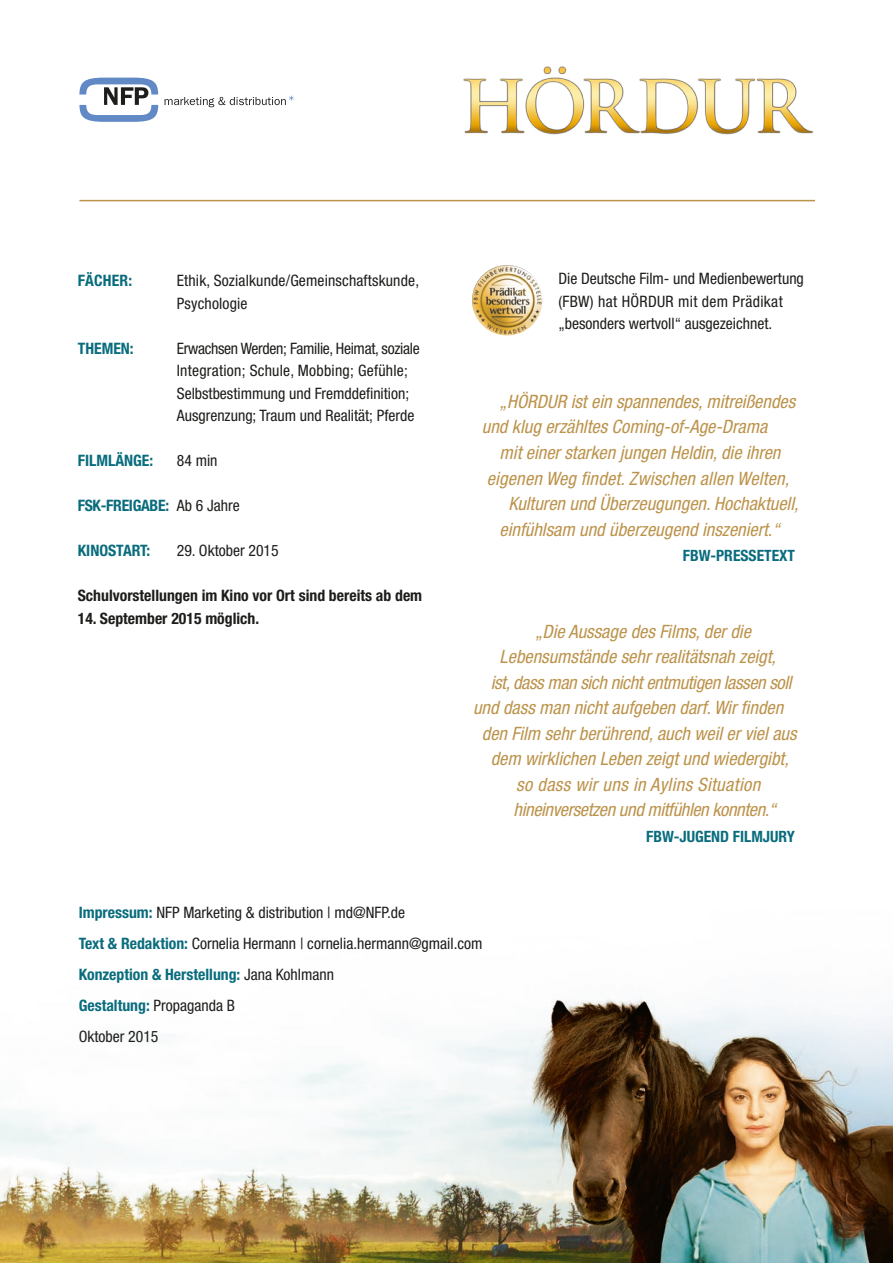
<style>
.page{position:relative;width:893px;height:1263px;background:#fff}
.page>*{position:absolute;margin:0;border:0;box-sizing:border-box;transform-origin:0 0}
.t1{font:italic condensed 18.45px/25.5px "Helvetica Neue";color:#bc934b}
.t2{font:italic condensed 18.45px "Helvetica Neue";letter-spacing:-.02em;color:#bc934b}
.t3{font:italic condensed 18.45px "Helvetica Neue";letter-spacing:.02em;color:#bc934b}
.t4{font:condensed 15.75px/22.5px "Helvetica Neue";color:#1d1d1b}
.t5{font:700 condensed 15.75px "Helvetica Neue";color:#1d1d1b}
.t6{font:700 condensed 15.75px "Helvetica Neue";color:#096c7d}
.t7{font:700 condensed 15.75px "Helvetica Neue";letter-spacing:-.02em;color:#096c7d}
.t8{font:700 condensed 15.6px "Helvetica Neue";color:#096c7d}
.s1{font-weight:400;color:#1d1d1b}
.s2{font-weight:700;color:#096c7d}
</style>
<div class="page">
<img style="left:0;top:77px;width:893px;height:1186px">
<svg style="left:79px;top:78px;width:79px;height:44px"></svg>
<svg style="left:165px;top:96px;width:129px;height:11px"></svg>
<img style="left:471px;top:265px;width:72px;height:70px">
<hr style="left:79px;top:200px;width:736px;height:1px;background:#bc934b">
<img style="left:462px;top:66px;width:352px;height:73px">
<p class="t6" style="left:78px;top:271px;width:56px">FÄCHER:</p>
<p class="t4" style="left:177px;top:269px;width:244px">Ethik, Sozialkunde/Gemeinschaftskunde,<br>Psychologie</p>
<p class="t6" style="left:78px;top:339px;width:57px">THEMEN:</p>
<p class="t4" style="left:177px;top:337px;width:244px">Erwachsen Werden; Familie, Heimat, soziale Integration; Schule, Mobbing; Gefühle; Selbstbestimmung und Fremddefinition; Ausgrenzung; Traum und Realität; Pferde</p>
<p class="t6" style="left:78px;top:451px;width:77px">FILMLÄNGE:</p>
<p class="t4" style="left:177px;top:449px;width:42px">84 min</p>
<p class="t7" style="left:78px;top:496px;width:163px">FSK-FREIGABE: <span class="s1">Ab 6 Jahre</span></p>
<p class="t6" style="left:78px;top:541px;width:74px">KINOSTART:</p>
<p class="t4" style="left:177px;top:539px;width:103px">29. Oktober 2015</p>
<p class="t5" style="left:78px;top:586px;width:346px">Schulvorstellungen im Kino vor Ort sind bereits ab dem</p>
<p class="t5" style="left:78px;top:609px;width:183px">14. September 2015 möglich.</p>
<p class="t4" style="left:558px;top:267px;width:247px">Die Deutsche Film- und Medienbewertung (FBW) hat HÖRDUR mit dem Prädikat „besonders wertvoll“ ausgezeichnet.</p>
<p class="t1" style="left:482px;top:388px;width:315px;text-indent:18px">„HÖRDUR ist ein spannendes, mitreißendes und klug erzähltes Coming-of-Age-Drama</p>
<p class="t1" style="left:500px;top:440px;width:282px">mit einer starken jungen Heldin, die ihren</p>
<p class="t1" style="left:487px;top:465px;width:304px">eigenen Weg findet. Zwischen allen Welten,</p>
<p class="t1" style="left:508px;top:491px;width:292px">Kulturen und Überzeugungen. Hochaktuell,</p>
<p class="t1" style="left:500px;top:516px;width:282px">einfühlsam und überzeugend inszeniert.“</p>
<p class="t8" style="left:683px;top:546px;width:114px">FBW-PRESSETEXT</p>
<p class="t1" style="left:535px;top:618px;width:217px">„Die Aussage des Films, der die</p>
<p class="t1" style="left:500px;top:644px;width:278px">Lebensumstände sehr realitätsnah zeigt,</p>
<p class="t2" style="left:491px;top:671px;width:302px">ist, dass man sich nicht entmutigen lassen soll</p>
<p class="t1" style="left:473px;top:695px;width:312px">und dass man nicht aufgeben darf. Wir finden</p>
<p class="t1" style="left:482px;top:720px;width:316px">den Film sehr berührend, auch weil er viel aus</p>
<p class="t1" style="left:491px;top:746px;width:299px">dem wirklichen Leben zeigt und wiedergibt,</p>
<p class="t3" style="left:516px;top:774px;width:246px">so dass wir uns in Aylins Situation</p>
<p class="t2" style="left:514px;top:799px;width:264px">hineinversetzen und mitfühlen konnten.“</p>
<p class="t8" style="left:646px;top:827px;width:150px">FBW-JUGEND FILMJURY</p>
<p class="t4" style="left:79px;top:897px;width:405px;line-height:31px"><span class="s2">Impressum:</span> NFP Marketing &amp; distribution | md@NFP.de<br><span class="s2">Text &amp; Redaktion:</span> Cornelia Hermann | cornelia.hermann@gmail.com <span class="s2">Konzeption &amp; Herstellung:</span> Jana Kohlmann<br><span class="s2">Gestaltung:</span> Propaganda B<br>Oktober 2015</p>
</div>
